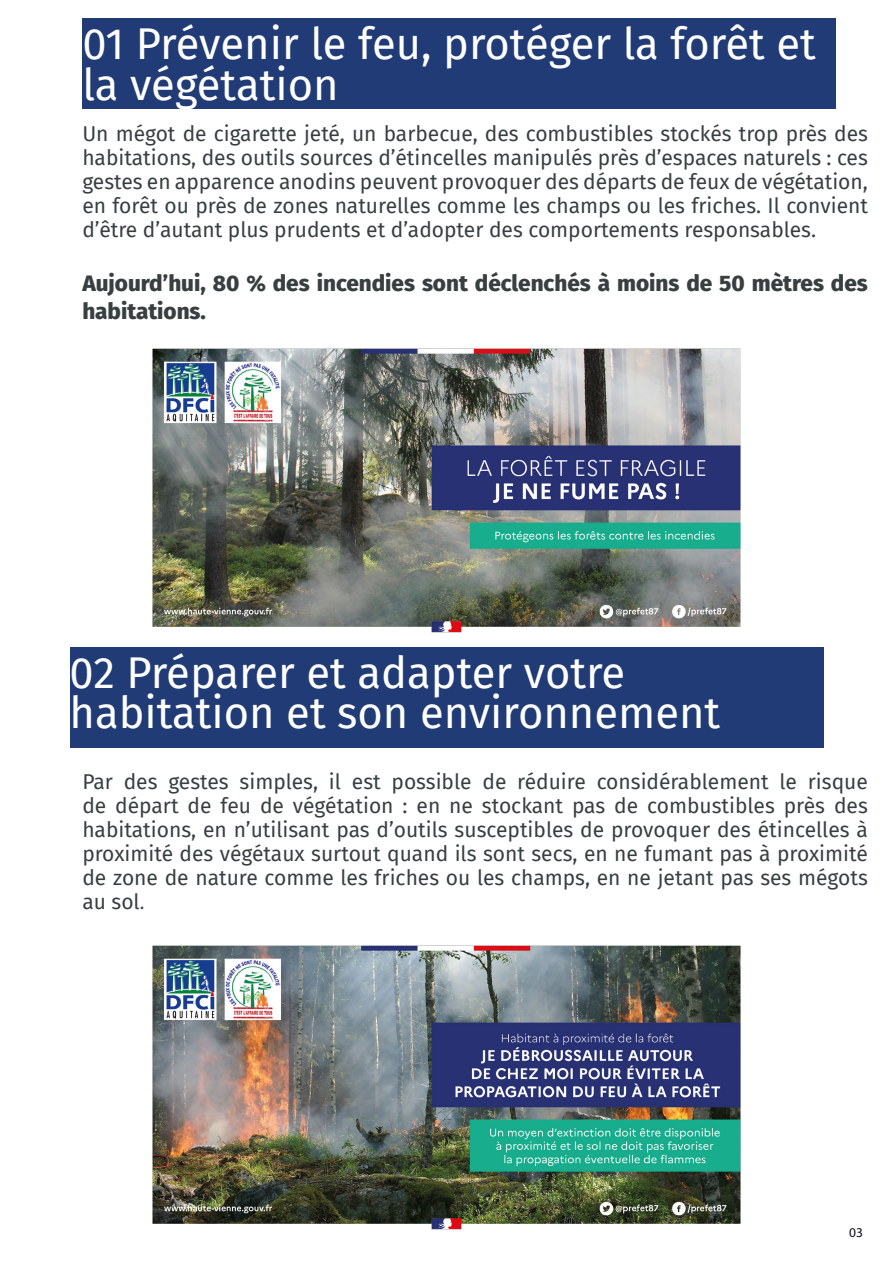
<style>
.page{position:relative;width:893px;height:1263px;background:#fff}
.page>*{position:absolute;margin:0;border:0;box-sizing:border-box;transform-origin:0 0}
.Heading_1_-_Align_Le{font:43.5px/40.5px "Fira Sans";color:#fff}
.Subheading_2_-_Align{font:800 22.5px/28.5px "Fira Sans";color:#393f41}
.Subheading_2_-_Align-2{font:21px/24px "Fira Sans";color:#393f41;text-align:justify}
.t1{font:13.5px "Myriad Pro";color:#0b0e11}
.s1{font-family:"Myriad Pro"}
</style>
<div class="page">
<img style="left:152px;top:348px;width:589px;height:285px">
<img style="left:152px;top:945px;width:589px;height:285px">
<div style="left:82px;top:19px;width:754px;height:90px;background:#213b77"></div>
<div style="left:70px;top:647px;width:753px;height:101px;background:#203b75"></div>
<p class="Heading_1_-_Align_Le" style="left:82px;top:23px;width:735px">01 Prévenir le feu, protéger la forêt et la végétation</p>
<p class="Subheading_2_-_Align-2" style="left:82px;top:121px;width:787px">Un mégot de cigarette jeté, un barbecue, des combustibles stockés trop près des habitations, des outils sources d’étincelles manipulés près d’espaces naturels : ces gestes en apparence anodins peuvent provoquer des départs de feux de végétation, en forêt ou près de zones naturelles comme les champs ou les friches. Il convient d’être d’autant plus prudents et d’adopter des comportements responsables.</p>
<p class="Subheading_2_-_Align" style="left:82px;top:267px;width:787px">Aujourd’hui, 80 % des incendies sont déclenchés à moins de 50 mètres des habitations.</p>
<p class="Heading_1_-_Align_Le" style="left:70px;top:651px;width:652px">02 Préparer et adapter votre habitation et son environnement</p>
<p class="Subheading_2_-_Align-2" style="left:82px;top:769px;width:787px">Par des gestes simples, il est possible de réduire considérablement le risque de départ de feu de végétation : en ne stockant pas de combustibles près des habitations, en n’utilisant pas d’outils susceptibles de provoquer des étincelles à proximité des végétaux surtout quand ils sont secs, en ne fumant pas à proximité de zone de nature comme les friches ou les champs, en ne jetant pas ses mégots au sol<span class="s1">.</span></p>
<p class="t1" style="left:849px;top:1224px;width:15px">03</p>
</div>
